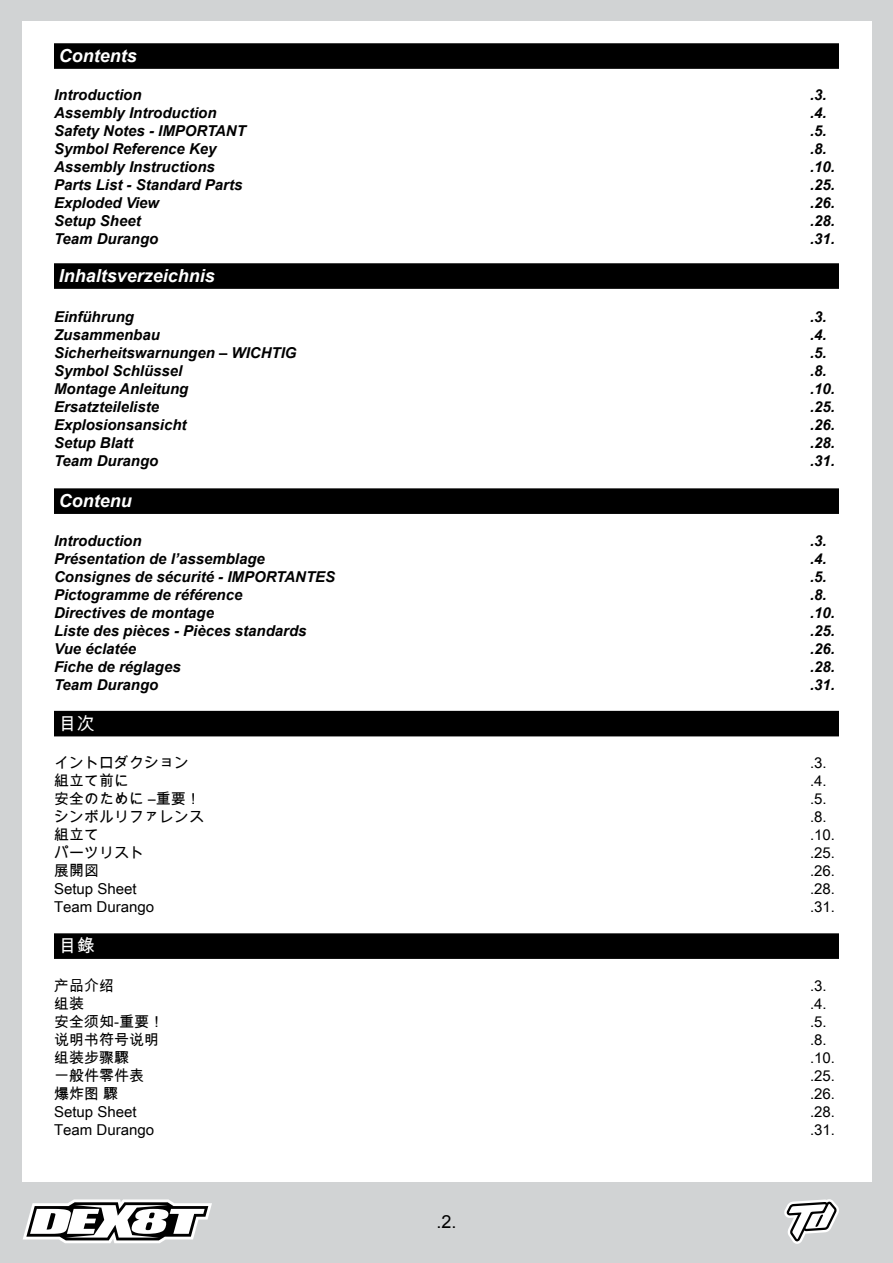
<style>
.page{position:relative;width:893px;height:1263px;background:#d1d3d4}
.page>*{position:absolute;margin:0;border:0;box-sizing:border-box;transform-origin:0 0}
.t1{font:italic 700 18px "Arial";color:#fff}
.t2{font:18px "Arial Unicode MS";color:#fff}
.t3{font:18px "Arial";color:#000}
.t4{font:italic 700 15px "Arial";color:#000}
.t5{font:15px "Arial Unicode MS";color:#000}
</style>
<div class="page">
<div style="left:22px;top:21px;width:850px;height:1161px;background:#fff"></div>
<svg style="left:784px;top:1199px;width:55px;height:45px"></svg>
<svg style="left:23px;top:1199px;width:189px;height:44px"></svg>
<div style="left:56px;top:46px;width:781px;height:21px;background:#000"></div>
<div style="left:54px;top:43px;width:785px;height:26px;border:4px solid #000"></div>
<div style="left:56px;top:265px;width:781px;height:22px;background:#000"></div>
<div style="left:54px;top:263px;width:785px;height:26px;border:4px solid #000"></div>
<div style="left:56px;top:491px;width:781px;height:21px;background:#000"></div>
<div style="left:54px;top:488px;width:785px;height:26px;border:4px solid #000"></div>
<div style="left:56px;top:713px;width:781px;height:21px;background:#000"></div>
<div style="left:54px;top:711px;width:785px;height:25px;border:4px solid #000"></div>
<div style="left:56px;top:935px;width:781px;height:22px;background:#000"></div>
<div style="left:54px;top:933px;width:785px;height:26px;border:4px solid #000"></div>
<p class="t1" style="left:59px;top:44px;width:79px">Contents</p>
<p class="t4" style="left:54px;top:84px;width:89px">Introduction</p>
<p class="t4" style="left:810px;top:84px;width:18px">.3.</p>
<p class="t4" style="left:54px;top:102px;width:164px">Assembly Introduction</p>
<p class="t4" style="left:810px;top:102px;width:18px">.4.</p>
<p class="t4" style="left:54px;top:120px;width:193px">Safety Notes - IMPORTANT</p>
<p class="t4" style="left:810px;top:120px;width:18px">.5.</p>
<p class="t4" style="left:54px;top:138px;width:164px">Symbol Reference Key</p>
<p class="t4" style="left:810px;top:138px;width:18px">.8.</p>
<p class="t4" style="left:54px;top:156px;width:162px">Assembly Instructions</p>
<p class="t4" style="left:810px;top:156px;width:27px">.10.</p>
<p class="t4" style="left:54px;top:174px;width:190px">Parts List - Standard Parts</p>
<p class="t4" style="left:810px;top:174px;width:27px">.25.</p>
<p class="t4" style="left:54px;top:192px;width:107px">Exploded View</p>
<p class="t4" style="left:810px;top:192px;width:27px">.26.</p>
<p class="t4" style="left:54px;top:210px;width:88px">Setup Sheet</p>
<p class="t4" style="left:810px;top:210px;width:27px">.28.</p>
<p class="t4" style="left:54px;top:228px;width:106px">Team Durango</p>
<p class="t4" style="left:810px;top:228px;width:27px">.31.</p>
<p class="t1" style="left:59px;top:264px;width:158px">Inhaltsverzeichnis</p>
<p class="t4" style="left:54px;top:307px;width:81px">Einführung</p>
<p class="t4" style="left:810px;top:307px;width:18px">.3.</p>
<p class="t4" style="left:54px;top:325px;width:107px">Zusammenbau</p>
<p class="t4" style="left:810px;top:325px;width:18px">.4.</p>
<p class="t4" style="left:54px;top:343px;width:244px">Sicherheitswarnungen – WICHTIG</p>
<p class="t4" style="left:810px;top:343px;width:18px">.5.</p>
<p class="t4" style="left:54px;top:361px;width:130px">Symbol Schlüssel</p>
<p class="t4" style="left:810px;top:361px;width:18px">.8.</p>
<p class="t4" style="left:54px;top:379px;width:136px">Montage Anleitung</p>
<p class="t4" style="left:810px;top:379px;width:27px">.10.</p>
<p class="t4" style="left:54px;top:397px;width:107px">Ersatzteileliste</p>
<p class="t4" style="left:810px;top:397px;width:27px">.25.</p>
<p class="t4" style="left:54px;top:415px;width:134px">Explosionsansicht</p>
<p class="t4" style="left:810px;top:415px;width:27px">.26.</p>
<p class="t4" style="left:54px;top:433px;width:81px">Setup Blatt</p>
<p class="t4" style="left:810px;top:433px;width:27px">.28.</p>
<p class="t4" style="left:54px;top:451px;width:106px">Team Durango</p>
<p class="t4" style="left:810px;top:451px;width:27px">.31.</p>
<p class="t1" style="left:59px;top:489px;width:74px">Contenu</p>
<p class="t4" style="left:54px;top:531px;width:89px">Introduction</p>
<p class="t4" style="left:810px;top:531px;width:18px">.3.</p>
<p class="t4" style="left:54px;top:549px;width:212px">Présentation de l’assemblage</p>
<p class="t4" style="left:810px;top:549px;width:18px">.4.</p>
<p class="t4" style="left:54px;top:567px;width:283px">Consignes de sécurité - IMPORTANTES</p>
<p class="t4" style="left:810px;top:567px;width:18px">.5.</p>
<p class="t4" style="left:54px;top:585px;width:190px">Pictogramme de référence</p>
<p class="t4" style="left:810px;top:585px;width:18px">.8.</p>
<p class="t4" style="left:54px;top:603px;width:162px">Directives de montage</p>
<p class="t4" style="left:810px;top:603px;width:27px">.10.</p>
<p class="t4" style="left:54px;top:621px;width:254px">Liste des pièces - Pièces standards</p>
<p class="t4" style="left:810px;top:621px;width:27px">.25.</p>
<p class="t4" style="left:54px;top:639px;width:84px">Vue éclatée</p>
<p class="t4" style="left:810px;top:639px;width:27px">.26.</p>
<p class="t4" style="left:54px;top:657px;width:128px">Fiche de réglages</p>
<p class="t4" style="left:810px;top:657px;width:27px">.28.</p>
<p class="t4" style="left:54px;top:675px;width:106px">Team Durango</p>
<p class="t4" style="left:810px;top:675px;width:27px">.31.</p>
<p class="t2" style="left:59px;top:710px;width:37px">目次</p>
<p class="t5" style="left:54px;top:752px;width:136px">イントロダクション</p>
<p class="t5" style="left:810px;top:752px;width:18px">.3.</p>
<p class="t5" style="left:54px;top:770px;width:76px">組立て前に</p>
<p class="t5" style="left:810px;top:770px;width:18px">.4.</p>
<p class="t5" style="left:54px;top:788px;width:148px">安全のために –重要！</p>
<p class="t5" style="left:810px;top:788px;width:18px">.5.</p>
<p class="t5" style="left:54px;top:806px;width:151px">シンボルリファレンス</p>
<p class="t5" style="left:810px;top:806px;width:18px">.8.</p>
<p class="t5" style="left:54px;top:824px;width:46px">組立て</p>
<p class="t5" style="left:810px;top:824px;width:27px">.10.</p>
<p class="t5" style="left:54px;top:842px;width:91px">パーツリスト</p>
<p class="t5" style="left:810px;top:842px;width:27px">.25.</p>
<p class="t5" style="left:54px;top:860px;width:46px">展開図</p>
<p class="t5" style="left:810px;top:860px;width:27px">.26.</p>
<p class="t5" style="left:54px;top:878px;width:84px">Setup Sheet</p>
<p class="t5" style="left:810px;top:878px;width:27px">.28.</p>
<p class="t5" style="left:54px;top:896px;width:102px">Team Durango</p>
<p class="t5" style="left:810px;top:896px;width:27px">.31.</p>
<p class="t2" style="left:59px;top:933px;width:37px">目錄</p>
<p class="t5" style="left:54px;top:974px;width:61px">产品介绍</p>
<p class="t5" style="left:810px;top:974px;width:18px">.3.</p>
<p class="t5" style="left:54px;top:992px;width:31px">组装</p>
<p class="t5" style="left:810px;top:992px;width:18px">.4.</p>
<p class="t5" style="left:54px;top:1010px;width:111px">安全须知-重要！</p>
<p class="t5" style="left:810px;top:1010px;width:18px">.5.</p>
<p class="t5" style="left:54px;top:1028px;width:107px">说明书符号说明</p>
<p class="t5" style="left:810px;top:1028px;width:18px">.8.</p>
<p class="t5" style="left:54px;top:1046px;width:76px">组装步骤驟</p>
<p class="t5" style="left:810px;top:1046px;width:27px">.10.</p>
<p class="t5" style="left:54px;top:1064px;width:91px">一般件零件表</p>
<p class="t5" style="left:810px;top:1064px;width:27px">.25.</p>
<p class="t5" style="left:54px;top:1082px;width:66px">爆炸图驟</p>
<p class="t5" style="left:810px;top:1082px;width:27px">.26.</p>
<p class="t5" style="left:54px;top:1100px;width:84px">Setup Sheet</p>
<p class="t5" style="left:810px;top:1100px;width:27px">.28.</p>
<p class="t5" style="left:54px;top:1118px;width:102px">Team Durango</p>
<p class="t5" style="left:810px;top:1118px;width:27px">.31.</p>
<p class="t3" style="left:436px;top:1210px;width:22px">.2.</p>
</div>
